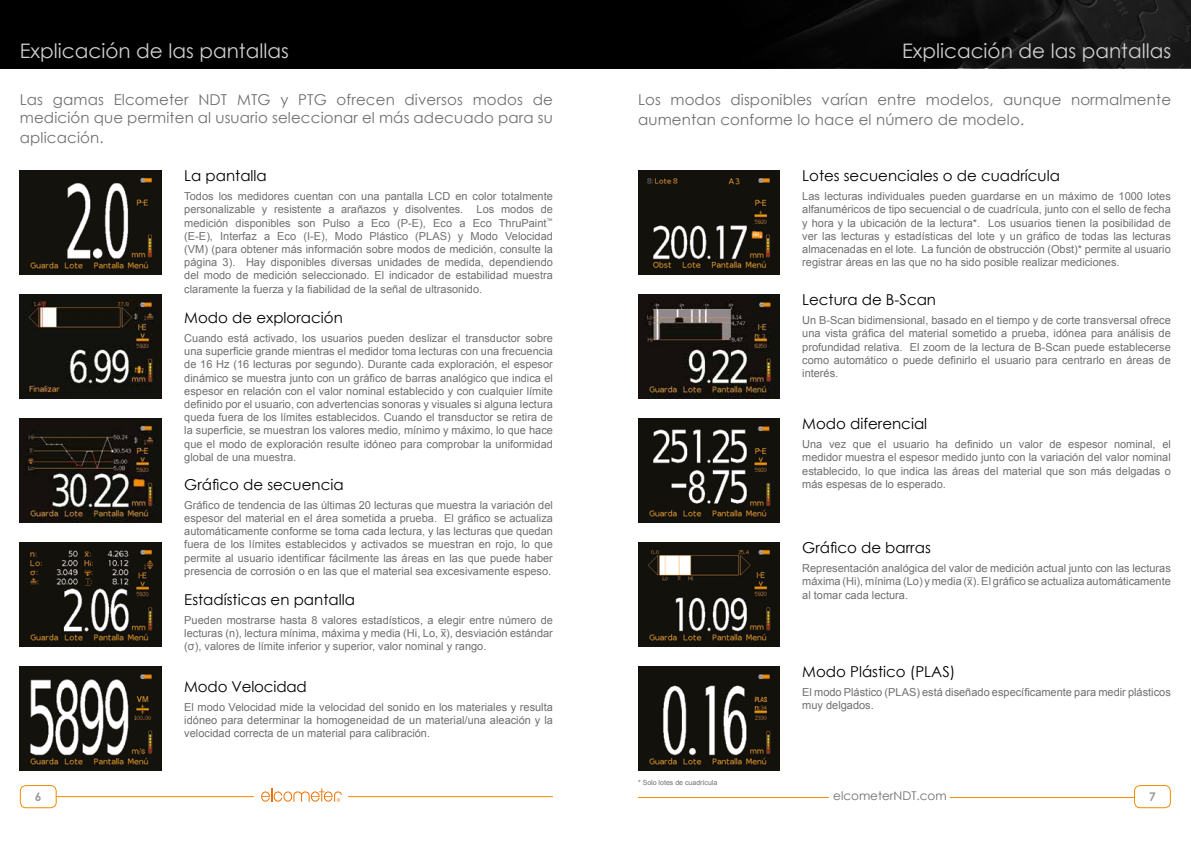
<style>
.page{position:relative;width:1191px;height:842px;background:#fff}
.page>*{position:absolute;margin:0;border:0;box-sizing:border-box;transform-origin:0 0}
.t1{font:20px "Century Gothic";color:#d0d0d0}
.t2{font:15px/18px "Century Gothic";letter-spacing:.01em;color:#706f6f}
.t3{font:15px "Century Gothic";color:#000}
.t4{font:12px "Century Gothic";color:#706f6f}
.t5{font:700 12px "Century Gothic";color:#9d9d9c}
.t6{font:11px/13.2px "Arial";color:#706f6f;text-align:justify}
.t7{font:9px "Arial";color:#706f6f}
.t8{font:7px "Arial";color:#706f6f}
</style>
<div class="page">
<svg style="left:0;top:0;width:1191px;height:68px;background:#050505"></svg>
<div style="left:1134px;top:785px;width:36px;height:23px;border:1px solid #f28c00;border-radius:6px"></div>
<div style="left:20px;top:785px;width:37px;height:23px;border:1px solid #f28c00;border-radius:6px"></div>
<hr style="left:56px;top:796px;width:497px;height:1px;background:#f28c00">
<hr style="left:638px;top:797px;width:496px;height:1px;background:#f28c00">
<div style="left:255px;top:784px;width:93px;height:23px;background:#fff"></div>
<svg style="left:261px;top:788px;width:81px;height:14px"></svg>
<div style="left:829px;top:784px;width:121px;height:33px;background:#fff"></div>
<img style="left:20px;top:170px;width:142px;height:105px">
<img style="left:20px;top:294px;width:142px;height:105px">
<img style="left:20px;top:418px;width:142px;height:105px">
<img style="left:20px;top:542px;width:142px;height:105px">
<img style="left:20px;top:666px;width:142px;height:105px">
<img style="left:638px;top:170px;width:142px;height:105px">
<img style="left:638px;top:294px;width:142px;height:105px">
<img style="left:638px;top:418px;width:142px;height:105px">
<img style="left:638px;top:542px;width:142px;height:105px">
<img style="left:638px;top:666px;width:142px;height:105px">
<h1 class="t1" style="left:20px;top:36px;width:270px">Explicación de las pantallas</h1>
<h2 class="t2" style="left:20px;top:90px;width:534px">Las gamas Elcometer NDT MTG y PTG ofrecen diversos modos de medición que permiten al usuario seleccionar el más adecuado para su</h2>
<h2 class="t2" style="left:20px;top:128px;width:85px">aplicación.</h2>
<h2 class="t3" style="left:184px;top:165px;width:84px">La pantalla</h2>
<p class="t6" style="left:184px;top:190px;width:370px">Todos los medidores cuentan con una pantalla LCD en color totalmente personalizable y resistente a arañazos y disolventes. Los modos de medición disponibles son Pulso a Eco (P-E), Eco a Eco ThruPaint<sup>™ </sup>(E-E), Interfaz a Eco (I-E), Modo Plástico (PLAS) y Modo Velocidad (VM) (para obtener más información sobre modos de medición, consulte la página 3). Hay disponibles diversas unidades de medida, dependiendo del modo de medición seleccionado. El indicador de estabilidad muestra claramente la fuerza y la fiabilidad de la señal de ultrasonido.</p>
<h2 class="t3" style="left:184px;top:307px;width:160px">Modo de exploración</h2>
<p class="t6" style="left:184px;top:332px;width:370px">Cuando está activado, los usuarios pueden deslizar el transductor sobre una superficie grande mientras el medidor toma lecturas con una frecuencia de 16 Hz (16 lecturas por segundo). Durante cada exploración, el espesor dinámico se muestra junto con un gráfico de barras analógico que indica el espesor en relación con el valor nominal establecido y con cualquier límite definido por el usuario, con advertencias sonoras y visuales si alguna lectura queda fuera de los límites establecidos. Cuando el transductor se retira de la superficie, se muestran los valores medio, mínimo y máximo, lo que hace que el modo de exploración resulte idóneo para comprobar la uniformidad global de una muestra.</p>
<h2 class="t3" style="left:184px;top:474px;width:161px">Gráfico de secuencia</h2>
<p class="t6" style="left:184px;top:498px;width:370px">Gráfico de tendencia de las últimas 20 lecturas que muestra la variación del espesor del material en el área sometida a prueba. El gráfico se actualiza automáticamente conforme se toma cada lectura, y las lecturas que quedan fuera de los límites establecidos y activados se muestran en rojo, lo que permite al usuario identificar fácilmente las áreas en las que puede haber presencia de corrosión o en las que el material sea excesivamente espeso.</p>
<h2 class="t3" style="left:184px;top:589px;width:172px">Estadísticas en pantalla</h2>
<p class="t6" style="left:184px;top:614px;width:370px">Pueden mostrarse hasta 8 valores estadísticos, a elegir entre número de lecturas (n), lectura mínima, máxima y media (Hi, Lo, x), desviación estándar (σ), valores de límite inferior y superior, valor nominal y rango.</p>
<h2 class="t3" style="left:184px;top:676px;width:124px">Modo Velocidad</h2>
<p class="t6" style="left:184px;top:700px;width:370px">El modo Velocidad mide la velocidad del sonido en los materiales y resulta idóneo para determinar la homogeneidad de un material/una aleación y la velocidad correcta de un material para calibración.</p>
<p class="t7" style="left:441px;top:628px;width:6px">¯</p>
<h1 class="t1" style="left:902px;top:36px;width:270px">Explicación de las pantallas</h1>
<h2 class="t2" style="left:638px;top:89px;width:534px;line-height:20px">Los modos disponibles varían entre modelos, aunque normalmente aumentan conforme lo hace el número de modelo.</h2>
<h2 class="t3" style="left:802px;top:165px;width:259px">Lotes secuenciales o de cuadrícula</h2>
<p class="t6" style="left:802px;top:190px;width:370px">Las lecturas individuales pueden guardarse en un máximo de 1000 lotes alfanuméricos de tipo secuencial o de cuadrícula, junto con el sello de fecha y hora y la ubicación de la lectura*. Los usuarios tienen la posibilidad de ver las lecturas y estadísticas del lote y un gráfico de todas las lecturas almacenadas en el lote. La función de obstrucción (Obst)* permite al usuario registrar áreas en las que no ha sido posible realizar mediciones.</p>
<h2 class="t3" style="left:802px;top:289px;width:135px">Lectura de B-Scan</h2>
<p class="t6" style="left:802px;top:314px;width:370px">Un B-Scan bidimensional, basado en el tiempo y de corte transversal ofrece una vista gráfica del material sometido a prueba, idónea para análisis de profundidad relativa. El zoom de la lectura de B-Scan puede establecerse como automático o puede definirlo el usuario para centrarlo en áreas de interés.</p>
<h2 class="t3" style="left:802px;top:413px;width:126px">Modo diferencial</h2>
<p class="t6" style="left:802px;top:438px;width:370px">Una vez que el usuario ha definido un valor de espesor nominal, el medidor muestra el espesor medido junto con la variación del valor nominal establecido, lo que indica las áreas del material que son más delgadas o más espesas de lo esperado.</p>
<h2 class="t3" style="left:802px;top:537px;width:130px">Gráfico de barras</h2>
<p class="t6" style="left:802px;top:562px;width:370px">Representación analógica del valor de medición actual junto con las lecturas máxima (Hi), mínima (Lo) y media (x). El gráfico se actualiza automáticamente al tomar cada lectura.</p>
<p class="t7" style="left:967px;top:576px;width:6px">¯</p>
<p class="t8" style="left:638px;top:778px;width:81px">* Solo lotes de cuadrícula</p>
<h2 class="t3" style="left:802px;top:661px;width:155px">Modo Plástico (PLAS)</h2>
<p class="t6" style="left:802px;top:686px;width:370px">El modo Plástico (PLAS) está diseñado específicamente para medir plásticos muy delgados.</p>
<p class="t5" style="left:35px;top:788px;width:8px">6</p>
<p class="t4" style="left:833px;top:788px;width:115px">elcometerNDT.com</p>
<p class="t5" style="left:1149px;top:787px;width:8px">7</p>
</div>
